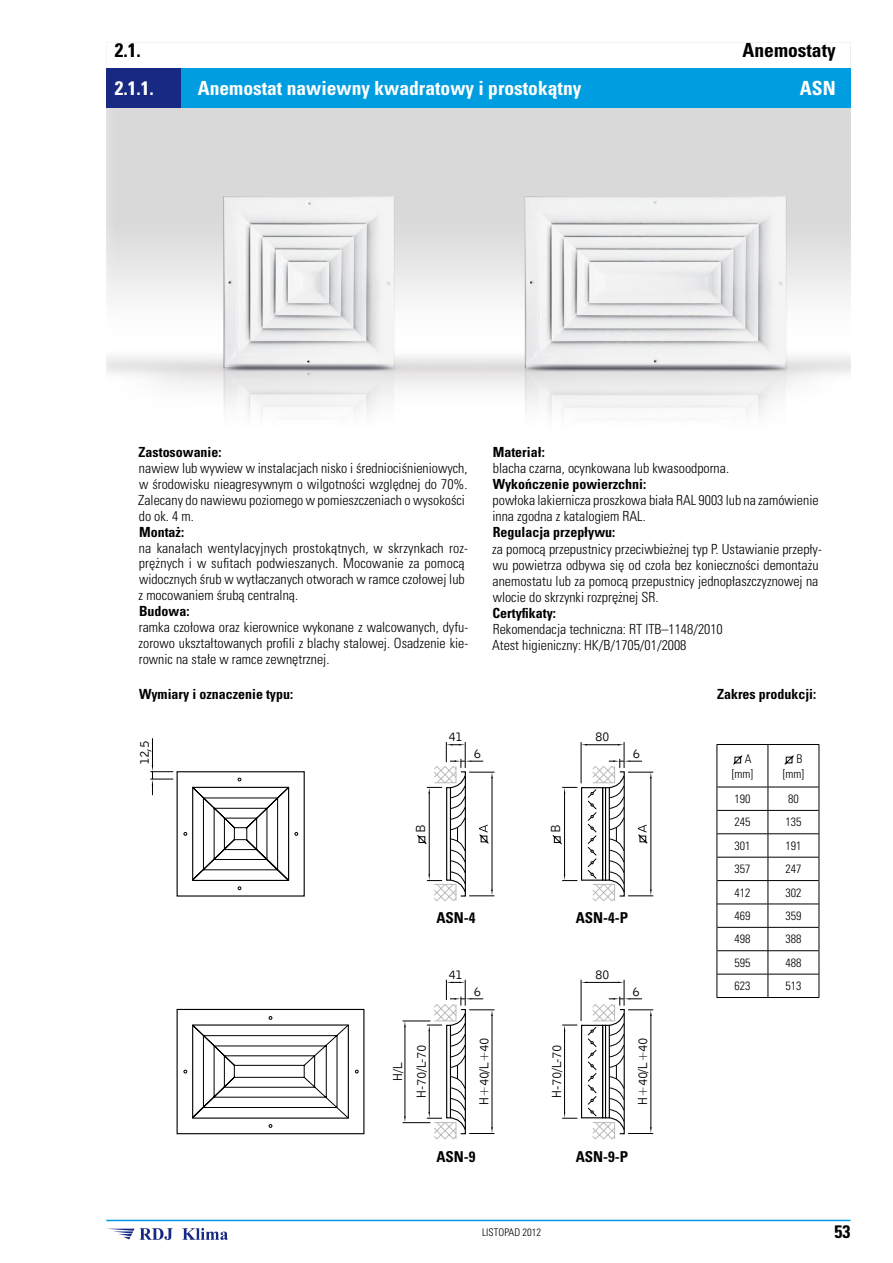
<style>
.page{position:relative;width:893px;height:1263px;background:#fff}
.page>*{position:absolute;margin:0;border:0;box-sizing:border-box;transform-origin:0 0}
.t1{font:700 condensed 19.5px "Univers Pl LT";color:#fff}
.t2{font:700 condensed 19.5px "Univers Pl LT";color:#000}
.t3{font:700 condensed 18px "Univers Pl LT";color:#000}
.t4{font:700 condensed 15px "Univers Pl LT";color:#000}
.t5{font:300 condensed 13.95px/15.9px "Univers Pl LT";color:#000}
.t6{font:700 condensed 13.95px "Univers Pl LT";color:#000}
.t7{font:13.5px "Bell Gothic EU Normal";letter-spacing:-.05em;color:#000}
.t8{font:300 condensed 12px/14.4px "Univers Pl LT";color:#000;text-align:right}
.t9{font:300 condensed 10.5px "Univers Pl LT";color:#000}
</style>
<div class="page">
<img style="left:160px;top:196px;width:298px;height:221px">
<img style="left:506px;top:196px;width:298px;height:220px">
<svg style="left:150px;top:738px;width:155px;height:159px"></svg>
<svg style="left:176px;top:1008px;width:189px;height:127px"></svg>
<svg style="left:417px;top:742px;width:77px;height:159px"></svg>
<svg style="left:552px;top:742px;width:101px;height:159px"></svg>
<svg style="left:403px;top:980px;width:91px;height:159px"></svg>
<svg style="left:562px;top:980px;width:91px;height:159px"></svg>
<hr style="left:106px;top:1220px;width:744px;height:1px;background:#009ee0">
<svg style="left:107px;top:1228px;width:121px;height:12px"></svg>
<div style="left:106px;top:68px;width:75px;height:40px;background:#172982"></div>
<div style="left:181px;top:68px;width:669px;height:40px;background:#009ee0"></div>
<hr style="left:717px;top:744px;width:51px;height:1px;background:#000">
<hr style="left:717px;top:745px;width:1px;height:42px;background:#000">
<hr style="left:768px;top:744px;width:51px;height:1px;background:#000">
<hr style="left:819px;top:745px;width:1px;height:42px;background:#000">
<svg style="left:717px;top:788px;width:1px;height:209px"></svg>
<svg style="left:819px;top:787px;width:1px;height:210px"></svg>
<hr style="left:717px;top:997px;width:51px;height:1px;background:#000">
<hr style="left:768px;top:997px;width:51px;height:1px;background:#000">
<hr style="left:768px;top:745px;width:1px;height:42px;background:#000">
<hr style="left:717px;top:787px;width:51px;height:1px;background:#000">
<hr style="left:768px;top:787px;width:51px;height:1px;background:#000">
<hr style="left:717px;top:810px;width:51px;height:1px;background:#000">
<hr style="left:768px;top:810px;width:51px;height:1px;background:#000">
<hr style="left:717px;top:833px;width:51px;height:1px;background:#000">
<hr style="left:768px;top:833px;width:51px;height:1px;background:#000">
<hr style="left:717px;top:857px;width:51px;height:1px;background:#000">
<hr style="left:768px;top:857px;width:51px;height:1px;background:#000">
<hr style="left:717px;top:880px;width:51px;height:1px;background:#000">
<hr style="left:768px;top:880px;width:51px;height:1px;background:#000">
<hr style="left:717px;top:904px;width:51px;height:1px;background:#000">
<hr style="left:768px;top:904px;width:51px;height:1px;background:#000">
<hr style="left:717px;top:927px;width:51px;height:1px;background:#000">
<hr style="left:768px;top:927px;width:51px;height:1px;background:#000">
<hr style="left:717px;top:950px;width:51px;height:1px;background:#000">
<hr style="left:768px;top:950px;width:51px;height:1px;background:#000">
<hr style="left:717px;top:974px;width:51px;height:1px;background:#000">
<hr style="left:768px;top:974px;width:51px;height:1px;background:#000">
<svg style="left:768px;top:787px;width:1px;height:210px"></svg>
<svg style="left:733px;top:755px;width:10px;height:10px"></svg>
<svg style="left:784px;top:755px;width:10px;height:10px"></svg>
<h1 class="t2" style="left:115px;top:38px;width:27px">2.1.</h1>
<h1 class="t2" style="left:743px;top:38px;width:95px">Anemostaty</h1>
<h1 class="t1" style="left:115px;top:76px;width:40px">2.1.1.</h1>
<h1 class="t1" style="left:198px;top:76px;width:385px">Anemostat nawiewny kwadratowy i prostokątny</h1>
<h1 class="t1" style="left:800px;top:76px;width:37px">ASN</h1>
<p class="t6" style="left:139px;top:444px;width:84px">Zastosowanie:</p>
<p class="t5" style="left:138px;top:460px;width:331px">nawiew lub wywiew w instalacjach nisko i średniociśnieniowych, w środowisku nieagresywnym o wilgotności względnej do 70%.<br>Zalecany do nawiewu poziomego w pomieszczeniach o wysokości do ok. 4 m.</p>
<p class="t6" style="left:139px;top:523px;width:46px">Montaż:</p>
<p class="t5" style="left:139px;top:540px;width:331px">na kanałach wentylacyjnych prostokątnych, w skrzynkach roz&shy;prężnych i w sufitach podwieszanych. Mocowanie za pomocą widocznych śrub w wytłaczanych otworach w ramce czołowej lub z mocowaniem śrubą centralną.</p>
<p class="t6" style="left:139px;top:603px;width:52px">Budowa:</p>
<p class="t5" style="left:139px;top:619px;width:331px;text-align:justify">ramka czołowa oraz kierownice wykonane z walcowanych, dyfu&shy;zorowo ukształtowanych profili z blachy stalowej. Osadzenie kie&shy;rownic na stałe w ramce zewnętrznej.</p>
<p class="t6" style="left:139px;top:685px;width:156px">Wymiary i oznaczenie typu:</p>
<p class="t6" style="left:493px;top:444px;width:53px">Materiał:</p>
<p class="t5" style="left:493px;top:460px;width:238px">blacha czarna, ocynkowana lub kwasoodporna.</p>
<p class="t6" style="left:493px;top:475px;width:155px">Wykończenie powierzchni:</p>
<p class="t5" style="left:492px;top:492px;width:328px">powłoka lakiernicza proszkowa biała RAL 9003 lub na zamówienie inna zgodna z katalogiem RAL.</p>
<p class="t6" style="left:493px;top:523px;width:124px">Regulacja przepływu:</p>
<p class="t5" style="left:492px;top:540px;width:331px">za pomocą przepustnicy przeciwbieżnej typ P. Ustawianie przepły&shy;wu powietrza odbywa się od czoła bez konieczności demontażu anemostatu lub za pomocą przepustnicy jednopłaszczyznowej na wlocie do skrzynki rozprężnej SR.</p>
<p class="t6" style="left:492px;top:604px;width:65px">Certyfikaty:</p>
<p class="t5" style="left:492px;top:621px;width:232px">Rekomendacja techniczna: RT ITB–1148/2010<br>Atest higieniczny: HK/B/1705/01/2008</p>
<p class="t6" style="left:717px;top:685px;width:101px">Zakres produkcji:</p>
<p class="t7" style="left:136px;top:765px;width:26px;rotate:-90deg">12,5</p>
<p class="t7" style="left:448px;top:728px;width:16px">41</p>
<p class="t7" style="left:474px;top:745px;width:9px">6</p>
<p class="t7" style="left:412px;top:833px;width:11px;rotate:-90deg">B</p>
<p class="t4" style="left:436px;top:908px;width:41px">ASN-4</p>
<p class="t7" style="left:448px;top:966px;width:16px">41</p>
<p class="t7" style="left:474px;top:983px;width:9px">6</p>
<p class="t7" style="left:547px;top:833px;width:11px;rotate:-90deg">B</p>
<p class="t7" style="left:595px;top:728px;width:16px">80</p>
<p class="t7" style="left:632px;top:745px;width:9px">6</p>
<p class="t4" style="left:576px;top:908px;width:54px">ASN-4-P</p>
<p class="t7" style="left:595px;top:966px;width:16px">80</p>
<p class="t7" style="left:632px;top:983px;width:9px">6</p>
<p class="t8" style="left:732px;top:752px;width:23px">A [mm]</p>
<p class="t8" style="left:783px;top:752px;width:23px">B [mm]</p>
<p class="t8" style="left:734px;top:792px;width:17px">190</p>
<p class="t8" style="left:788px;top:792px;width:12px">80</p>
<p class="t8" style="left:734px;top:815px;width:17px">245</p>
<p class="t8" style="left:785px;top:815px;width:17px">135</p>
<p class="t8" style="left:734px;top:838px;width:17px">301</p>
<p class="t8" style="left:785px;top:838px;width:17px">191</p>
<p class="t8" style="left:734px;top:862px;width:17px">357</p>
<p class="t8" style="left:785px;top:862px;width:17px">247</p>
<p class="t8" style="left:734px;top:885px;width:17px">412</p>
<p class="t8" style="left:785px;top:885px;width:17px">302</p>
<p class="t8" style="left:734px;top:908px;width:17px">469</p>
<p class="t8" style="left:785px;top:908px;width:17px">359</p>
<p class="t8" style="left:734px;top:932px;width:17px">498</p>
<p class="t8" style="left:785px;top:932px;width:17px">388</p>
<p class="t8" style="left:734px;top:955px;width:17px">595</p>
<p class="t8" style="left:785px;top:955px;width:17px">488</p>
<p class="t8" style="left:734px;top:979px;width:17px">623</p>
<p class="t8" style="left:785px;top:979px;width:17px">513</p>
<p class="t7" style="left:389px;top:1082px;width:22px;rotate:-90deg">H/L</p>
<p class="t7" style="left:413px;top:1098px;width:55px;rotate:-90deg">H-70/L-70</p>
<p class="t7" style="left:476px;top:1106px;width:70px;rotate:-90deg">H+40/L+40</p>
<p class="t4" style="left:436px;top:1147px;width:41px">ASN-9</p>
<p class="t7" style="left:548px;top:1098px;width:55px;rotate:-90deg">H-70/L-70</p>
<p class="t7" style="left:634px;top:1106px;width:70px;rotate:-90deg">H+40/L+40</p>
<p class="t4" style="left:576px;top:1147px;width:54px">ASN-9-P</p>
<p class="t9" style="left:482px;top:1225px;width:61px">LISTOPAD 2012</p>
<p class="t3" style="left:834px;top:1220px;width:17px">53</p>
</div>
